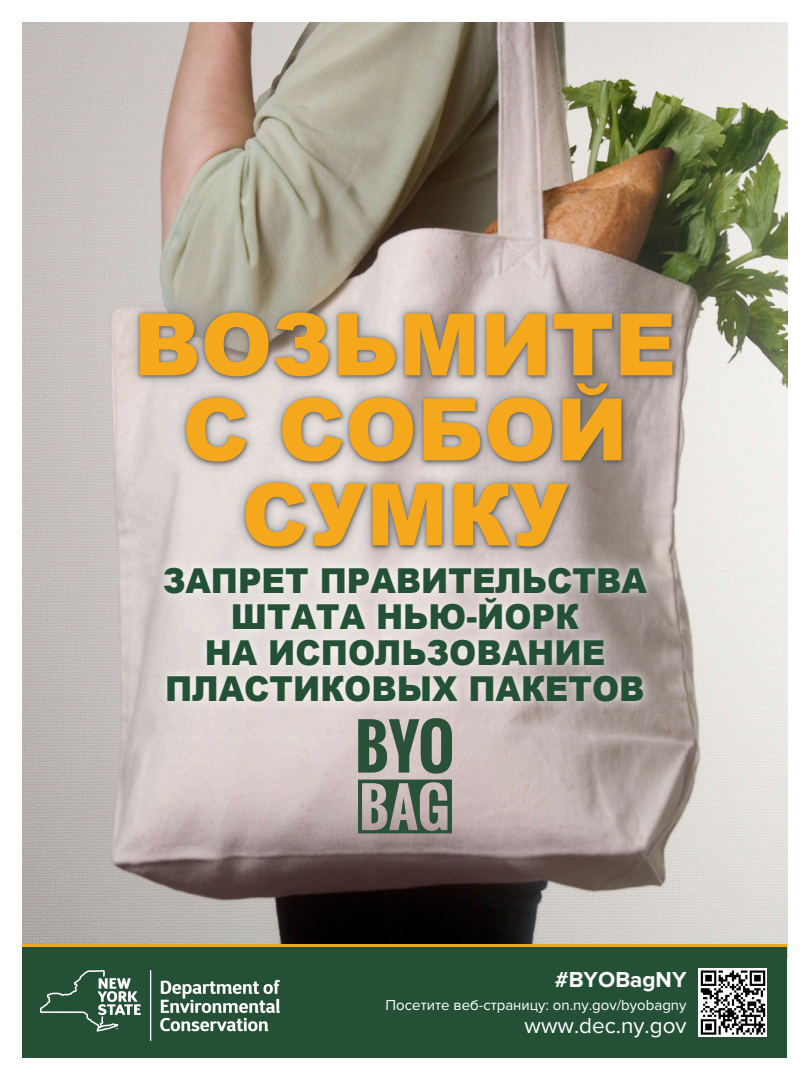
<style>
.page{position:relative;width:810px;height:1080px;background:#fff}
.page>*{position:absolute;margin:0;border:0;box-sizing:border-box;transform-origin:0 0}
.t1{font:900 86.25px/85px "Arial";color:#f5a81c;text-align:center}
.t2{font:900 34.38px/36.2px "Arial";color:#245135;text-align:center;scale:.95 1}
.t3{font:22.5px "Proxima Nova";color:#fff}
.t4{font:700 22.5px "Proxima Nova";color:#fff}
.t5{font:15px "Proxima Nova";color:#fff}
</style>
<div class="page">
<img style="left:22px;top:22px;width:766px;height:922px">
<div style="left:22px;top:946px;width:766px;height:112px;background:#245135"></div>
<img style="left:41px;top:971px;width:238px;height:70px">
<img style="left:699px;top:969px;width:67px;height:67px">
<img style="left:355px;top:714px;width:100px;height:125px">
<div style="left:127px;top:300px;width:559px;height:259px;background:#8a8b8f;opacity:.68"></div>
<hr style="left:22px;top:944px;width:766px;height:2px;background:#f5a81c">
<div style="left:154px;top:556px;width:503px;height:157px;background:#fff;opacity:.92"></div>
<p class="t1" style="left:134px;top:299px;width:544px">ВОЗЬМИТЕ<br>С СОБОЙ<br>СУМКУ</p>
<p class="t2" style="left:163px;top:561px;width:511px">ЗАПРЕТ ПРАВИТЕЛЬСТВА<br>ШТАТА НЬЮ-ЙОРК<br>НА ИСПОЛЬЗОВАНИЕ<br>ПЛАСТИКОВЫХ ПАКЕТОВ</p>
<p class="t4" style="left:555px;top:966px;width:133px">#BYOBagNY</p>
<p class="t5" style="left:386px;top:996px;width:302px">Посетите веб-страницу: on.ny.gov/byobagny</p>
<p class="t3" style="left:525px;top:1012px;width:164px">www.dec.ny.gov</p>
</div>
